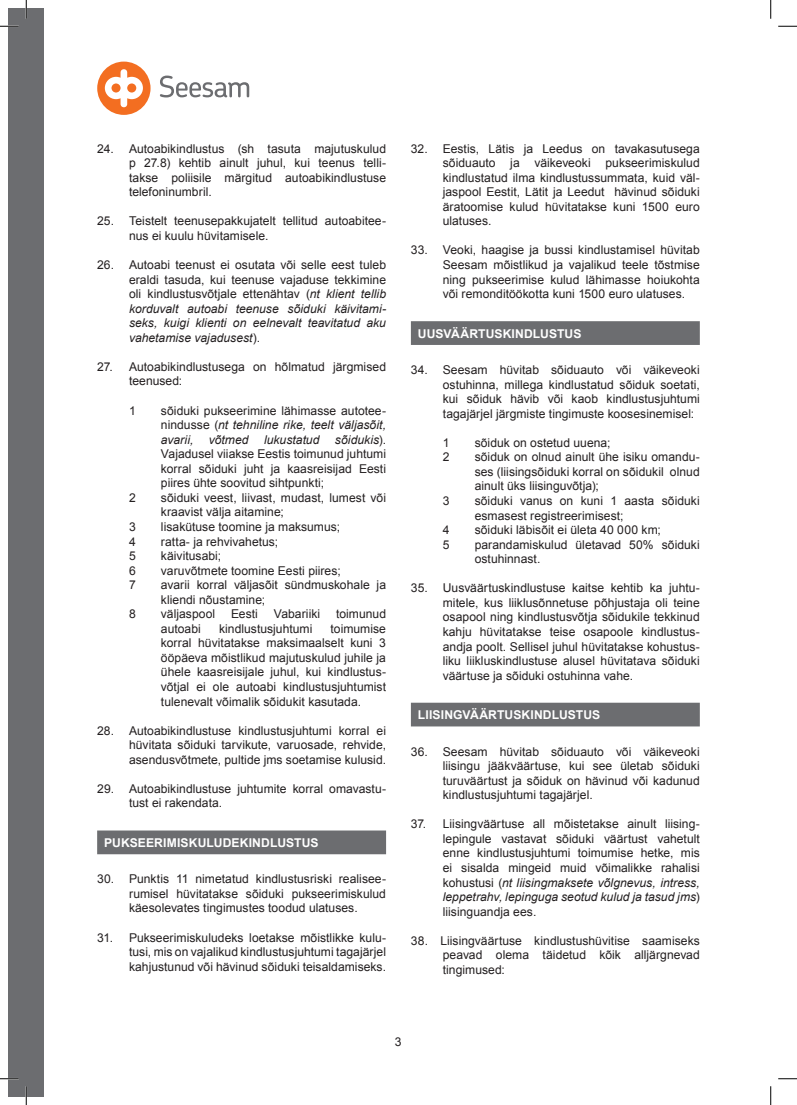
<style>
.page{position:relative;width:797px;height:1105px;background:#fff}
.page>*{position:absolute;margin:0;border:0;box-sizing:border-box;transform-origin:0 0}
.t1{font:12.12px/14.5px "Arial";color:#231f20;text-align:justify}
.t2{font:700 12.12px "Arial";letter-spacing:.005em;color:#fff}
.t3{font:italic 12.12px "Arial";color:#231f20}
.s1{font-style:italic}
</style>
<div class="page">
<div style="left:9px;top:9px;width:35px;height:1087px;background:#6c6d70"></div>
<svg style="left:160px;top:76px;width:89px;height:21px"></svg>
<div style="left:97px;top:62px;width:53px;height:53px;background:#f36e21;border-radius:50%"></div>
<svg style="left:105px;top:68px;width:38px;height:40px"></svg>
<div style="left:127px;top:83px;width:9px;height:10px;background:#f36e21;border-radius:50%"></div>
<svg style="left:111px;top:83px;width:10px;height:10px"></svg>
<div style="left:97px;top:830px;width:289px;height:24px;background:#6c6d70"></div>
<div style="left:411px;top:321px;width:288px;height:24px;background:#6c6d70"></div>
<div style="left:411px;top:703px;width:288px;height:23px;background:#6c6d70"></div>
<svg style="left:0;top:25px;width:19px;height:2px"></svg>
<svg style="left:778px;top:25px;width:19px;height:2px"></svg>
<svg style="left:0;top:1078px;width:19px;height:1px"></svg>
<svg style="left:778px;top:1078px;width:19px;height:1px"></svg>
<svg style="left:25px;top:0;width:2px;height:19px"></svg>
<svg style="left:25px;top:1086px;width:2px;height:19px"></svg>
<svg style="left:770px;top:0;width:1px;height:19px"></svg>
<svg style="left:770px;top:1086px;width:1px;height:19px"></svg>
<p class="t1" style="left:129px;top:141px;width:258px;text-indent:-32px">24. Autoabikindlustus (sh tasuta majutuskulud p 27.8) kehtib ainult juhul, kui teenus telli&shy;takse poliisile märgitud autoabikindlustuse telefoninumbril.</p>
<p class="t1" style="left:129px;top:214px;width:258px;text-indent:-32px">25. Teistelt teenusepakkujatelt tellitud autoabitee&shy;nus ei kuulu hüvitamisele.</p>
<p class="t1" style="left:129px;top:258px;width:258px;text-indent:-32px">26. Autoabi teenust ei osutata või selle eest tuleb eraldi tasuda, kui teenuse vajaduse tekkimine oli kindlustusvõtjale ettenähtav (<span class="s1">nt klient tellib korduvalt autoabi teenuse sõiduki käivitami&shy;seks, kuigi klienti on eelnevalt teavitatud aku vahetamise vajadusest</span>).</p>
<p class="t1" style="left:129px;top:359px;width:258px;text-indent:-32px">27. Autoabikindlustusega on hõlmatud järgmised teenused:</p>
<p class="t1" style="left:129px;top:403px;width:8px">1</p>
<p class="t1" style="left:161px;top:403px;width:227px">sõiduki pukseerimine lähimasse autotee&shy;nindusse (<span class="s1">nt tehniline rike, teelt väljasõit, avarii,</span></p>
<p class="t1" style="left:161px;top:432px;width:227px;text-indent:174px"><span class="s1">sõidukis</span>).<br>Vajadusel viiakse Eestis toimunud juhtumi korral sõiduki juht ja kaasreisijad Eesti piires ühte soovitud sihtpunkti;</p>
<p class="t3" style="left:209px;top:431px;width:41px">võtmed</p>
<p class="t3" style="left:264px;top:431px;width:57px">lukustatud</p>
<p class="t1" style="left:129px;top:490px;width:8px">2</p>
<p class="t1" style="left:161px;top:490px;width:226px">sõiduki veest, liivast, mudast, lumest või kraavist välja aitamine;</p>
<p class="t1" style="left:129px;top:520px;width:8px">3</p>
<p class="t1" style="left:161px;top:520px;width:181px">lisakütuse toomine ja maksumus;</p>
<p class="t1" style="left:129px;top:534px;width:8px">4</p>
<p class="t1" style="left:161px;top:534px;width:119px">ratta- ja rehvivahetus;</p>
<p class="t1" style="left:129px;top:549px;width:8px">5</p>
<p class="t1" style="left:161px;top:549px;width:62px">käivitusabi;</p>
<p class="t1" style="left:129px;top:563px;width:8px">6</p>
<p class="t1" style="left:161px;top:563px;width:181px">varuvõtmete toomine Eesti piires;</p>
<p class="t1" style="left:129px;top:578px;width:8px">7</p>
<p class="t1" style="left:161px;top:578px;width:227px">avarii korral väljasõit sündmuskohale ja kliendi nõustamine;</p>
<p class="t1" style="left:129px;top:607px;width:8px">8</p>
<p class="t1" style="left:161px;top:607px;width:56px">väljaspool</p>
<p class="t1" style="left:231px;top:607px;width:28px">Eesti</p>
<p class="t1" style="left:274px;top:607px;width:48px">Vabariiki</p>
<p class="t1" style="left:336px;top:607px;width:52px">toimunud</p>
<p class="t1" style="left:161px;top:621px;width:41px">autoabi</p>
<p class="t1" style="left:219px;top:621px;width:95px">kindlustusjuhtumi</p>
<p class="t1" style="left:161px;top:621px;width:226px;text-indent:170px">toimumise korral hüvitatakse maksimaalselt kuni 3 ööpäeva mõistlikud majutuskulud juhile ja ühele kaasreisijale juhul, kui kindlustus&shy;võtjal ei ole autoabi kindlustusjuhtumist tulenevalt võimalik sõidukit kasutada.</p>
<p class="t1" style="left:129px;top:723px;width:258px;text-indent:-32px">28. Autoabikindlustuse kindlustusjuhtumi korral ei hüvitata sõiduki tarvikute, varuosade, rehvide, asendusvõtmete, pultide jms soetamise kulusid.</p>
<p class="t1" style="left:129px;top:781px;width:258px;text-indent:-32px">29. Autoabikindlustuse juhtumite korral omavastu&shy;tust ei rakendata.</p>
<p class="t2" style="left:104px;top:835px;width:18px">PUKSEE</p>
<p class="t2" style="left:154px;top:835px;width:32px">RIMISKULUDEKINDLUSTUS</p>
<p class="t1" style="left:129px;top:872px;width:258px;text-indent:-32px">30. Punktis 11 nimetatud kindlustusriski realisee&shy;rumisel hüvitatakse sõiduki pukseerimiskulud käesolevates tingimustes toodud ulatuses.</p>
<p class="t1" style="left:129px;top:930px;width:258px;text-indent:-32px">31. Pukseerimiskuludeks loetakse mõistlikke kulu&shy;tusi, mis on vajalikud kindlustusjuhtumi tagajärjel kahjustunud või hävinud sõiduki teisaldamiseks.</p>
<p class="t1" style="left:443px;top:141px;width:258px;text-indent:-32px">32. Eestis, Lätis ja Leedus on tavakasutusega sõiduauto ja väikeveoki pukseerimiskulud kindlustatud ilma kindlustussummata, kuid väl&shy;jaspool Eestit, Lätit ja Leedut hävinud sõiduki äratoomise kulud hüvitatakse kuni 1500 euro ulatuses.</p>
<p class="t1" style="left:443px;top:243px;width:258px;text-indent:-32px">33. Veoki, haagise ja bussi kindlustamisel hüvitab Seesam mõistlikud ja vajalikud teele tõstmise ning pukseerimise kulud lähimasse hoiukohta või remonditöökotta kuni 1500 euro ulatuses.</p>
<p class="t2" style="left:418px;top:326px;width:70px">UUSVÄÄRTUSKINDLUSTUS</p>
<p class="t1" style="left:443px;top:363px;width:258px;text-indent:-32px">34. Seesam hüvitab sõiduauto või väikeveoki ostuhinna, millega kindlustatud sõiduk soetati, kui sõiduk hävib või kaob kindlustusjuhtumi tagajärjel järgmiste tingimuste koosesinemisel:</p>
<p class="t1" style="left:443px;top:435px;width:8px">1</p>
<p class="t1" style="left:474px;top:435px;width:137px">sõiduk on ostetud uuena;</p>
<p class="t1" style="left:443px;top:450px;width:8px">2</p>
<p class="t1" style="left:474px;top:450px;width:227px">sõiduk on olnud ainult ühe isiku omandu&shy;ses (liisingsõiduki korral on sõidukil olnud ainult üks liisinguvõtja);</p>
<p class="t1" style="left:443px;top:494px;width:8px">3</p>
<p class="t1" style="left:474px;top:494px;width:226px">sõiduki vanus on kuni 1 aasta sõiduki esmasest registreerimisest;</p>
<p class="t1" style="left:443px;top:523px;width:8px">4</p>
<p class="t1" style="left:474px;top:523px;width:188px">sõiduki läbisõit ei ületa 40 000 km;</p>
<p class="t1" style="left:443px;top:537px;width:8px">5</p>
<p class="t1" style="left:474px;top:537px;width:227px">parandamiskulud ületavad 50% sõiduki ostuhinnast.</p>
<p class="t1" style="left:443px;top:581px;width:258px;text-indent:-32px">35. Uusväärtuskindlustuse kaitse kehtib ka juhtu&shy;mitele, kus liiklusõnnetuse põhjustaja oli teine osapool ning kindlustusvõtja sõidukile tekkinud kahju hüvitatakse teise osapoole kindlustus&shy;andja poolt. Sellisel juhul hüvitatakse kohustus&shy;liku liikluskindlustuse alusel hüvitatava sõiduki väärtuse ja sõiduki ostuhinna vahe.</p>
<p class="t2" style="left:418px;top:707px;width:14px">LIISIN</p>
<p class="t2" style="left:453px;top:707px;width:53px">GVÄÄRTUSKINDLUSTUS</p>
<p class="t1" style="left:443px;top:744px;width:258px;text-indent:-32px">36. Seesam hüvitab sõiduauto või väikeveoki liisingu jääkväärtuse, kui see ületab sõiduki turuväärtust ja sõiduk on hävinud või kadunud kindlustusjuhtumi tagajärjel.</p>
<p class="t1" style="left:443px;top:817px;width:258px;text-indent:-32px">37. Liisingväärtuse all mõistetakse ainult liising&shy;lepingule vastavat sõiduki väärtust vahetult enne kindlustusjuhtumi toimumise hetke, mis ei sisalda mingeid muid võimalikke rahalisi kohustusi (<span class="s1">nt liisingmaksete võlgnevus, intress, leppetrahv, lepinguga seotud kulud ja tasud jms</span>) liisinguandja ees.</p>
<p class="t1" style="left:443px;top:933px;width:258px;text-indent:-32px">38. Liisingväärtuse kindlustushüvitise saamiseks peavad olema täidetud kõik alljärgnevad tingimused:</p>
<p class="t1" style="left:395px;top:1034px;width:8px">3</p>
</div>
